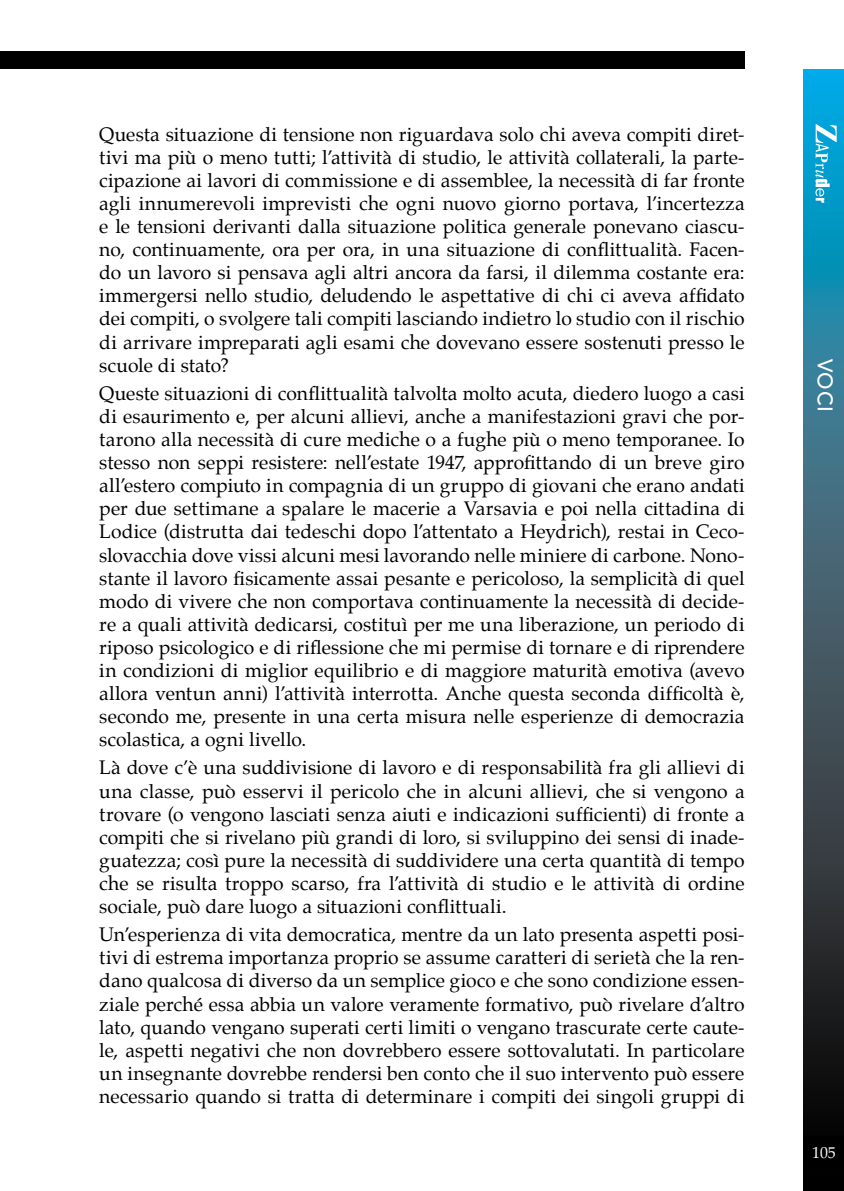
<style>
.page{position:relative;width:844px;height:1191px;background:#fff}
.page>*{position:absolute;margin:0;border:0;box-sizing:border-box;transform-origin:0 0}
.t1{font:500 21px "Avenir";color:#fff}
.t2{font:19.25px/23.1px "Palatino";letter-spacing:.005em;color:#000;text-align:justify}
.t3{font:15.75px "Palatino";color:#fff}
</style>
<div class="page">
<svg style="left:803px;top:69px;width:40px;height:1122px;background:#2a596a"></svg>
<div style="left:0;top:52px;width:744px;height:17px;background:#000"></div>
<svg style="left:815px;top:124px;width:21px;height:79px"></svg>
<div style="left:803px;top:1136px;width:40px;height:30px;background:#000"></div>
<p class="t2" style="left:99px;top:122px;width:646px">Questa situazione di tensione non riguardava solo chi aveva compiti diret&shy;tivi ma più o meno tutti; l’attività di studio, le attività collaterali, la parte&shy;cipazione ai lavori di commissione e di assemblee, la necessità di far fronte agli innumerevoli imprevisti che ogni nuovo giorno portava, l’incertezza e le tensioni derivanti dalla situazione politica generale ponevano ciascu&shy;no, continuamente, ora per ora, in una situazione di conflittualità. Facen&shy;do un lavoro si pensava agli altri ancora da farsi, il dilemma costante era: immergersi nello studio, deludendo le aspettative di chi ci aveva affidato dei compiti, o svolgere tali compiti lasciando indietro lo studio con il rischio di arrivare impreparati agli esami che dovevano essere sostenuti presso le scuole di stato?</p>
<p class="t2" style="left:99px;top:381px;width:647px">Queste situazioni di conflittualità talvolta molto acuta, diedero luogo a casi di esaurimento e, per alcuni allievi, anche a manifestazioni gravi che por&shy;tarono alla necessità di cure mediche o a fughe più o meno temporanee. Io stesso non seppi resistere: nell’estate 1947, approfittando di un breve giro all’estero compiuto in compagnia di un gruppo di giovani che erano andati per due settimane a spalare le macerie a Varsavia e poi nella cittadina di Lodice (distrutta dai tedeschi dopo l’attentato a Heydrich), restai in Ceco&shy;slovacchia dove vissi alcuni mesi lavorando nelle miniere di carbone. Nono&shy;stante il lavoro fisicamente assai pesante e pericoloso, la semplicità di quel modo di vivere che non comportava continuamente la necessità di decide&shy;re a quali attività dedicarsi, costituì per me una liberazione, un periodo di riposo psicologico e di riflessione che mi permise di tornare e di riprendere in condizioni di miglior equilibrio e di maggiore maturità emotiva (avevo allora ventun anni) l’attività interrotta. Anche questa seconda difficoltà è, secondo me, presente in una certa misura nelle esperienze di democrazia scolastica, a ogni livello.</p>
<p class="t2" style="left:99px;top:756px;width:646px">Là dove c’è una suddivisione di lavoro e di responsabilità fra gli allievi di una classe, può esservi il pericolo che in alcuni allievi, che si vengono a trovare (o vengono lasciati senza aiuti e indicazioni sufficienti) di fronte a compiti che si rivelano più grandi di loro, si sviluppino dei sensi di inade&shy;guatezza; così pure la necessità di suddividere una certa quantità di tempo che se risulta troppo scarso, fra l’attività di studio e le attività di ordine sociale, può dare luogo a situazioni conflittuali.</p>
<p class="t2" style="left:99px;top:923px;width:646px">Un’esperienza di vita democratica, mentre da un lato presenta aspetti posi&shy;tivi di estrema importanza proprio se assume caratteri di serietà che la ren&shy;dano qualcosa di diverso da un semplice gioco e che sono condizione essen&shy;ziale perché essa abbia un valore veramente formativo, può rivelare d’altro lato, quando vengano superati certi limiti o vengano trascurate certe caute&shy;le, aspetti negativi che non dovrebbero essere sottovalutati. In particolare un insegnante dovrebbe rendersi ben conto che il suo intervento può essere necessario quando si tratta di determinare i compiti dei singoli gruppi di</p>
<p class="t1" style="left:837px;top:358px;width:51px;rotate:90deg">VOCI</p>
<p class="t3" style="left:811px;top:1139px;width:25px">105</p>
</div>
